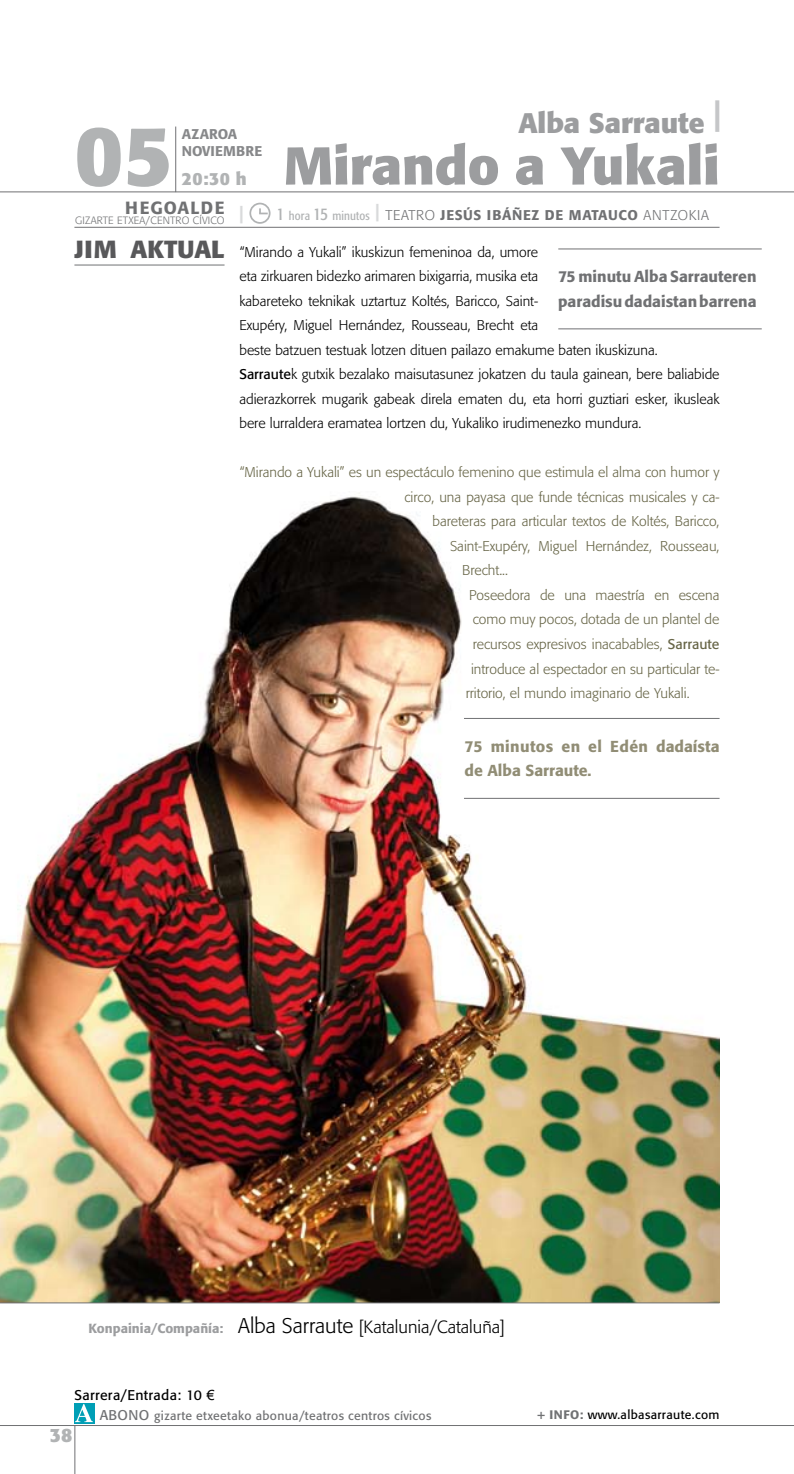
<style>
.page{position:relative;width:794px;height:1474px;background:#fff}
.page>*{position:absolute;margin:0;border:0;box-sizing:border-box;transform-origin:0 0}
.t1{font:700 84px "Formata";color:#b1b3b4}
.t2{font:700 52.5px "Formata";color:#9c9d9f}
.t3{font:700 28px "Formata";color:#9c9d9f}
.t4{font:700 24.5px "Formata";color:#58585a}
.t5{font:700 19.25px "Formata";color:#b1b3b4}
.t6{font:300 17.5px "Formata";color:#000}
.t7{font:500 17.5px "Formata";letter-spacing:.075em;color:#707173}
.t8{font:700 17.5px "Formata";color:#b1b3b4}
.t9{font:700 17.5px "Formata";color:#d9dadb}
.t10{font:500 15.75px/24.5px "Formata";color:#707173}
.t11{font:500 15.75px/24.5px "Formata";color:#918d75}
.t12{font:300 14px/24.5px "Formata";color:#000}
.t13{font:300 14px "Formata";color:#686648}
.t14{font:500 14px "Formata";letter-spacing:.05em;color:#707173}
.t15{font:14px/19.9px "Formata";letter-spacing:.025em;color:#000}
.t16{font:500 14px/16.8px "Formata";color:#87888a}
.t17{font:12.25px "Formata";letter-spacing:.025em;color:#707173}
.t18{font:12.25px "Formata";letter-spacing:.03em;color:#000}
.t19{font:300 10.5px "Formata";letter-spacing:.02em;color:#707173}
.s1{font-weight:400;font-stretch:condensed;font-size:17.5px;color:#b1b3b4}
.s2{font-weight:400;font-stretch:condensed;font-size:12.25px;color:#b1b3b4}
.s3{font-weight:300}
.s4{font-weight:400}
.s5{font-weight:500;font-size:13.12px;color:#9c9d9f}
.s6{font-size:21px}
.s7{font-family:"Arial"}
.s8{color:#707173}
.s9{font-weight:500;color:#707173}
</style>
<div class="page">
<img style="left:0;top:493px;width:719px;height:809px">
<hr style="left:74px;top:1425px;width:1px;height:48px;background:#707173">
<hr style="left:0;top:1424px;width:794px;height:1px;background:#707173">
<svg style="left:74px;top:1403px;width:21px;height:20px"></svg>
<svg style="left:75px;top:1403px;width:18px;height:18px"></svg>
<hr style="left:175px;top:126px;width:1px;height:66px;background:#707173">
<hr style="left:0;top:191px;width:794px;height:1px;background:#707173">
<hr style="left:0;top:1302px;width:719px;height:1px;background:#707173">
<svg style="left:250px;top:203px;width:20px;height:20px"></svg>
<div style="left:249px;top:203px;width:21px;height:21px;border:2px solid #b1b3b4;border-radius:50%"></div>
<svg style="left:259px;top:208px;width:9px;height:6px"></svg>
<hr style="left:74px;top:227px;width:645px;height:1px;background:#707173">
<hr style="left:74px;top:264px;width:150px;height:1px;background:#707173">
<hr style="left:558px;top:328px;width:203px;height:1px;background:#707173">
<hr style="left:558px;top:248px;width:203px;height:1px;background:#707173">
<hr style="left:464px;top:798px;width:255px;height:1px;background:#707173">
<hr style="left:464px;top:718px;width:255px;height:1px;background:#707173">
<h3 class="t3" style="left:518px;top:105px;width:204px">Alba Sarraute <sup>|</sup></h3>
<h2 class="t2" style="left:284px;top:133px;width:437px">Mirando a Yukali</h2>
<h1 class="t1" style="left:74px;top:103px;width:99px">05</h1>
<p class="t16" style="left:182px;top:126px;width:57px">AZAROA noviembre</p>
<p class="t8" style="left:182px;top:167px;width:66px">20:30 h</p>
<p class="t9" style="left:239px;top:201px;width:6px">|</p>
<p class="t14" style="left:276px;top:207px;width:434px"><span class="s1">1</span> <span class="s2">hora</span> <span class="s1">15</span> <span class="s2">minutos</span> <sup>|</sup> <span class="s3">TEATRO</span> JESÚS IBÁÑEZ DE MATAUCO <span class="s3">ANTZOKIA</span></p>
<p class="t7" style="left:125px;top:197px;width:101px">HEGOALDE</p>
<p class="t19" style="left:75px;top:214px;width:150px">GIZARTE ETXEA/CENTRO CÍVI CO</p>
<h3 class="t4" style="left:74px;top:234px;width:152px">JIM AKTUAL</h3>
<p class="t12" style="left:239px;top:240px;width:481px">“Mirando a Yukali” ikuskizun femeninoa da, umore<br>eta zirkuaren bidezko arimaren bixigarria, musika eta<br>kabareteko teknikak uztartuz Koltés, Baricco, Saint-<br>Exupéry, Miguel Hernández, Rousseau, Brecht eta<br>beste batzuen testuak lotzen dituen pailazo emakume baten ikuskizuna.<br><span class="s4">Sarraute</span>k gutxik bezalako maisutasunez jokatzen du taula gainean, bere baliabide adierazkorrek mugarik gabeak direla ematen du, eta horri guztiari esker, ikusleak bere lurraldera eramatea lortzen du, Yukaliko irudimenezko mundura.</p>
<p class="t13" style="left:239px;top:464px;width:481px">“Mirando a Yukali” es un espectáculo femenino que estimula el alma con humor y</p>
<p class="t13" style="left:404px;top:489px;width:316px">circo, una payasa que funde técnicas musicales y ca-</p>
<p class="t13" style="left:432px;top:513px;width:288px">bareteras para articular textos de Koltés, Baricco,</p>
<p class="t13" style="left:450px;top:538px;width:271px">Saint-Exupéry, Miguel Hernández, Rousseau,</p>
<p class="t13" style="left:462px;top:562px;width:47px">Brecht...</p>
<p class="t13" style="left:469px;top:587px;width:252px">Poseedora de una maestría en escena</p>
<p class="t13" style="left:473px;top:611px;width:248px">como muy pocos, dotada de un plantel de</p>
<p class="t13" style="left:473px;top:636px;width:248px">recursos expresivos inacabables, <span class="s4">Sarraute</span></p>
<p class="t13" style="left:471px;top:660px;width:250px">introduce al espectador en su particular te-</p>
<p class="t13" style="left:466px;top:685px;width:225px">rritorio, el mundo imaginario de Yukali.</p>
<p class="t11" style="left:464px;top:733px;width:256px">75 minutos en el Edén dadaísta de Alba Sarraute.</p>
<p class="t10" style="left:558px;top:264px;width:200px">75 minutu Alba Sarrauteren paradisu dadaistan barrena</p>
<p class="t6" style="left:88px;top:1316px;width:418px"><span class="s5">Konpainia/Compañía:</span> <span class="s6">Alba Sarraute</span> [Katalunia/Cataluña]</p>
<p class="t15" style="left:100px;top:1384px;width:116px;text-indent:-25px">Sarrera/Entrada: 10 <span class="s7">€<br></span><span class="s8">ABONO</span></p>
<p class="t17" style="left:154px;top:1407px;width:279px">gizarte etxeetako abonua/teatros centros cívicos</p>
<h3 class="t5" style="left:50px;top:1422px;width:24px">38</h3>
<p class="t18" style="left:537px;top:1407px;width:184px"><span class="s9">+ INFO:</span> www.albasarraute.com</p>
</div>
